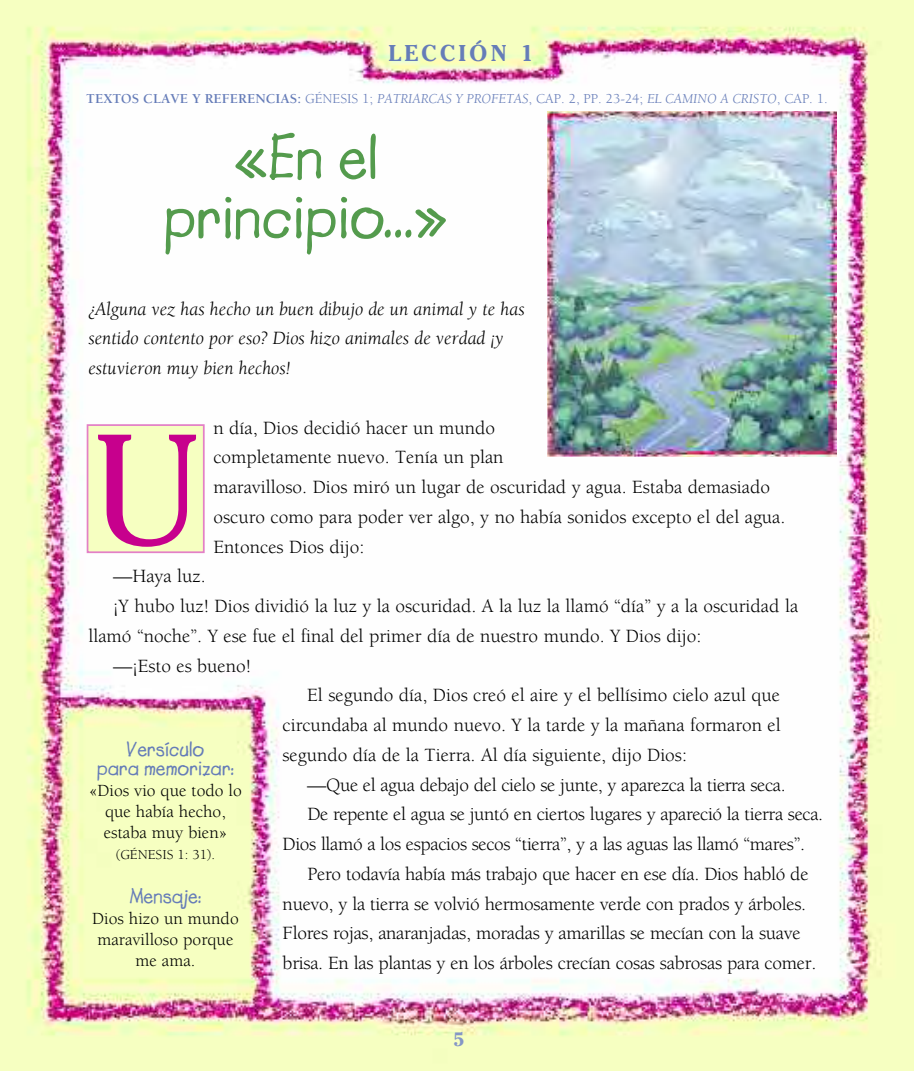
<style>
.page{position:relative;width:914px;height:1071px;background:#fff}
.page>*{position:absolute;margin:0;border:0;box-sizing:border-box;transform-origin:0 0}
.t1{font:155.4px "Cheltenham";color:#c7008d}
.t2{font:700 63px/59.5px "Lemonade";color:#549b4d;text-align:center}
.t3{font:700 22.75px "Cheltenham";letter-spacing:.15em;color:#657cb8}
.t4{font:700 21px/19.2px "Lemonade";color:#657cb8;text-align:center}
.t5{font:19.25px/29.8px "Berkeley";color:#000}
.t6{font:19.25px "Berkeley";letter-spacing:-.02em;color:#000}
.t7{font:italic 19.25px/29.8px "Berkeley";color:#000}
.t8{font:700 19.25px "Cheltenham";color:#8496c6}
.t9{font:17.5px/21px "Berkeley";color:#000;text-align:center}
.t10{font:italic 14px "Berkeley";color:#657cb8}
.t11{font:14px "Berkeley";color:#000}
.s1{font-weight:700;font-style:normal}
.s2{font-style:normal}
</style>
<div class="page">
<img style="left:0;top:0;width:914px;height:1071px">
<img style="left:547px;top:111px;width:289px;height:346px">
<div style="left:88px;top:426px;width:115px;height:125px;background:#f6ffc1"></div>
<div style="left:87px;top:424px;width:118px;height:129px;border:2px solid #e380c6"></div>
<p class="t3" style="left:388px;top:39px;width:146px">LECCIÓN 1</p>
<p class="t10" style="left:86px;top:92px;width:743px"><span class="s1">TEXTOS CLAVE Y REFERENCIAS:</span> <span class="s2">GÉNESIS 1;</span> PATRIARCAS Y PROFETAS<span class="s2">, CAP. 2, PP. 23-24;</span> EL CAMINO A CRISTO<span class="s2">, CAP. 1.</span></p>
<h2 class="t2" style="left:163px;top:128px;width:286px">«En el principio...»</h2>
<p class="t7" style="left:88px;top:294px;width:438px">¿Alguna vez has hecho un buen dibujo de un animal y te has sentido contento por eso? Dios hizo animales de verdad ¡y estuvieron muy bien hechos!</p>
<h1 class="t1" style="left:93px;top:399px;width:107px">U</h1>
<p class="t5" style="left:213px;top:413px;width:573px">n día, Dios decidió hacer un mundo<br>completamente nuevo. Tenía un plan<br>maravilloso. Dios miró un lugar de oscuridad y agua. Estaba demasiado oscuro como para poder ver algo, y no había sonidos excepto el del agua.<br>Entonces Dios dijo:</p>
<p class="t5" style="left:113px;top:562px;width:94px">—Haya luz.</p>
<p class="t5" style="left:113px;top:591px;width:686px">¡Y hubo luz! Dios dividió la luz y la oscuridad. A la luz la llamó “día” y a la oscuridad la</p>
<p class="t5" style="left:88px;top:621px;width:614px">llamó “noche”. Y ese fue el final del primer día de nuestro mundo. Y Dios dijo:</p>
<p class="t5" style="left:113px;top:651px;width:139px">—¡Esto es bueno!</p>
<p class="t5" style="left:307px;top:681px;width:474px">El segundo día, Dios creó el aire y el bellísimo cielo azul que</p>
<p class="t5" style="left:282px;top:711px;width:500px">circundaba al mundo nuevo. Y la tarde y la mañana formaron el</p>
<p class="t5" style="left:282px;top:740px;width:406px">segundo día de la Tierra. Al día siguiente, dijo Dios:</p>
<p class="t6" style="left:307px;top:774px;width:480px">—Que el agua debajo del cielo se junte, y aparezca la tierra seca.</p>
<p class="t6" style="left:307px;top:804px;width:517px">De repente el agua se juntó en ciertos lugares y apareció la tierra seca.</p>
<p class="t6" style="left:282px;top:834px;width:524px">Dios llamó a los espacios secos “tierra”, y a las aguas las llamó “mares”.</p>
<p class="t5" style="left:307px;top:859px;width:502px">Pero todavía había más trabajo que hacer en ese día. Dios habló de</p>
<p class="t5" style="left:282px;top:889px;width:525px">nuevo, y la tierra se volvió hermosamente verde con prados y árboles.</p>
<p class="t5" style="left:282px;top:919px;width:519px">Flores rojas, anaranjadas, moradas y amarillas se mecían con la suave</p>
<p class="t5" style="left:282px;top:949px;width:535px">brisa. En las plantas y en los árboles crecían cosas sabrosas para comer.</p>
<p class="t4" style="left:97px;top:739px;width:139px">Versículo<br>para memorizar:</p>
<p class="t9" style="left:89px;top:780px;width:154px">«Dios vio que todo lo que había hecho, estaba muy bien»</p>
<p class="t11" style="left:116px;top:847px;width:101px">(GÉNESIS 1: 31).</p>
<p class="t4" style="left:129px;top:886px;width:74px">Mensaje:</p>
<p class="t9" style="left:92px;top:908px;width:148px">Dios hizo un mundo maravilloso porque me ama.</p>
<p class="t8" style="left:453px;top:1028px;width:12px">5</p>
</div>
